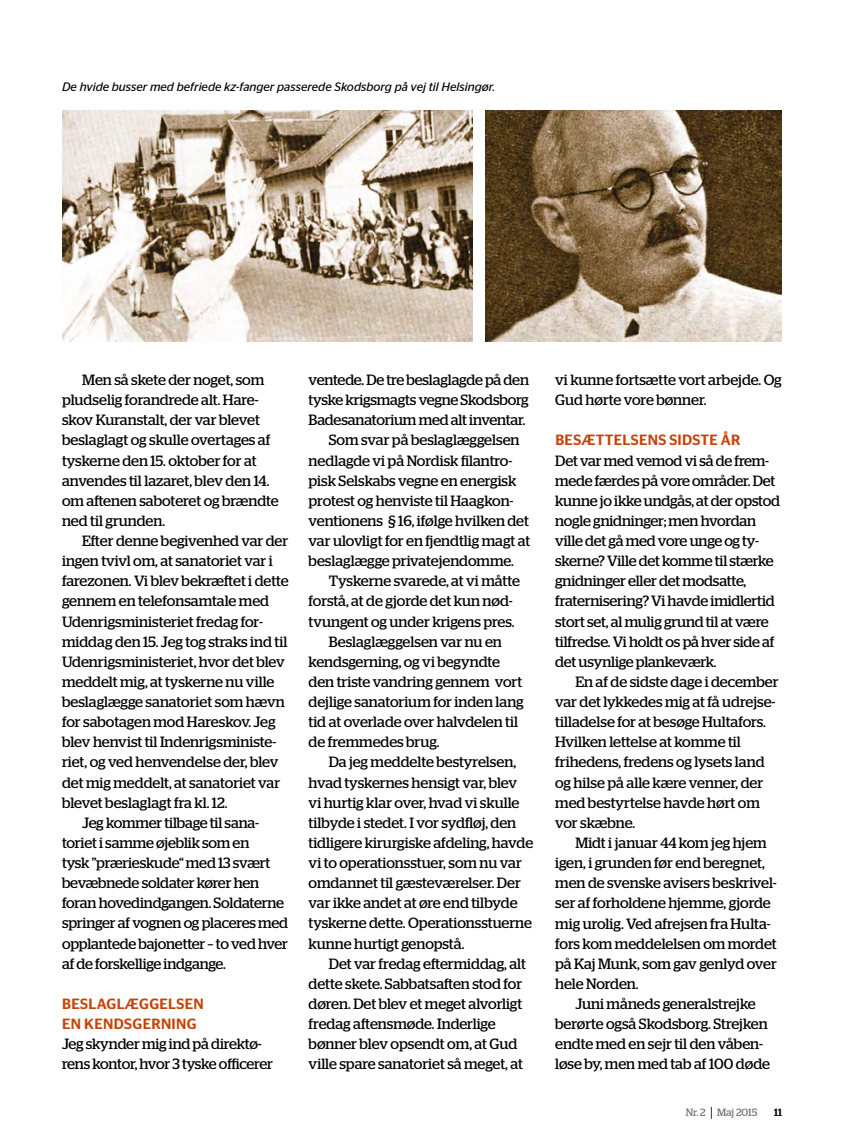
<style>
.page{position:relative;width:844px;height:1141px;background:#fff}
.page>*{position:absolute;margin:0;border:0;box-sizing:border-box;transform-origin:0 0}
.t1{font:14.88px/20.1px "Stag";letter-spacing:-.005em;color:#000}
.t2{font:500 14.88px/20.1px "Stag Sans";letter-spacing:.02em;color:#c54409}
.t3{font:italic 12.25px "Stag Sans";color:#000}
.t4{font:10.5px "Stag";color:#706f6f}
.t5{font:500 10.5px "Stag";color:#000}
</style>
<div class="page">
<svg style="left:710px;top:1107px;width:1px;height:12px"></svg>
<img style="left:62px;top:111px;width:410px;height:230px">
<img style="left:485px;top:111px;width:296px;height:230px">
<p class="t3" style="left:62px;top:80px;width:434px">De hvide busser med befriede kz-fanger passerede Skodsborg på vej til Helsingør.</p>
<p class="t1" style="left:62px;top:370px;width:218px;text-indent:20px">Men så skete der noget, som pludselig forandrede alt. Hare&shy;skov Kuranstalt, der var blevet beslaglagt og skulle overtages af tyskerne den 15. oktober for at anvendes til lazaret, blev den 14. om aftenen saboteret og brændte ned til grunden.</p>
<p class="t1" style="left:82px;top:531px;width:207px">Efter denne begivenhed var der</p>
<p class="t1" style="left:62px;top:551px;width:212px">ingen tvivl om, at sanatoriet var i</p>
<p class="t1" style="left:62px;top:571px;width:228px">farezonen. Vi blev bekræftet i dette</p>
<p class="t1" style="left:62px;top:591px;width:208px">gennem en telefonsamtale med</p>
<p class="t1" style="left:62px;top:611px;width:202px">Udenrigsministeriet fredag for-</p>
<p class="t1" style="left:62px;top:631px;width:227px">middag den 15. Jeg tog straks ind til</p>
<p class="t1" style="left:62px;top:651px;width:224px">Udenrigsministeriet, hvor det blev</p>
<p class="t1" style="left:62px;top:671px;width:214px">meddelt mig, at tyskerne nu ville</p>
<p class="t1" style="left:62px;top:692px;width:224px">beslaglægge sanatoriet som hævn</p>
<p class="t1" style="left:62px;top:712px;width:215px">for sabotagen mod Hareskov. Jeg</p>
<p class="t1" style="left:62px;top:732px;width:216px">blev henvist til Indenrigsministe-</p>
<p class="t1" style="left:62px;top:752px;width:218px">riet, og ved henvendelse der, blev</p>
<p class="t1" style="left:62px;top:772px;width:219px">det mig meddelt, at sanatoriet var</p>
<p class="t1" style="left:62px;top:792px;width:167px">blevet beslaglagt fra kl. 12.</p>
<p class="t1" style="left:82px;top:812px;width:178px">Jeg kommer tilbage til sana-</p>
<p class="t1" style="left:62px;top:832px;width:189px">toriet i samme øjeblik som en</p>
<p class="t1" style="left:62px;top:853px;width:210px">tysk ”prærieskude“ med 13 svært</p>
<p class="t1" style="left:62px;top:873px;width:198px">bevæbnede soldater kører hen</p>
<p class="t1" style="left:62px;top:893px;width:223px">foran hovedindgangen. Soldaterne</p>
<p class="t1" style="left:62px;top:913px;width:227px">springer af vognen og placeres med</p>
<p class="t1" style="left:62px;top:933px;width:227px">opplantede bajonetter – to ved hver</p>
<p class="t1" style="left:62px;top:953px;width:165px">af de forskellige indgange.</p>
<p class="t2" style="left:62px;top:994px;width:143px">BESLAGLÆGGELSEN<br>EN KENDSGERNING</p>
<p class="t1" style="left:62px;top:1034px;width:212px">Jeg skynder mig ind på direktø&shy;rens kontor, hvor 3 tyske officerer</p>
<p class="t1" style="left:308px;top:370px;width:222px">ventede. De tre beslaglagde på den</p>
<p class="t1" style="left:308px;top:390px;width:221px">tyske krigsmagts vegne Skodsborg</p>
<p class="t1" style="left:308px;top:410px;width:218px">Badesanatorium med alt inventar.</p>
<p class="t1" style="left:329px;top:430px;width:192px">Som svar på beslaglæggelsen</p>
<p class="t1" style="left:308px;top:450px;width:205px">nedlagde vi på Nordisk filantro-</p>
<p class="t1" style="left:308px;top:470px;width:209px">pisk Selskabs vegne en energisk</p>
<p class="t1" style="left:308px;top:490px;width:206px">protest og henviste til Haagkon-</p>
<p class="t1" style="left:308px;top:510px;width:222px">ventionens § 16, ifølge hvilken det</p>
<p class="t1" style="left:308px;top:531px;width:223px">var ulovligt for en fjendtlig magt at</p>
<p class="t1" style="left:308px;top:551px;width:207px">beslaglægge privatejendomme.</p>
<p class="t1" style="left:329px;top:571px;width:193px">Tyskerne svarede, at vi måtte</p>
<p class="t1" style="left:308px;top:591px;width:206px">forstå, at de gjorde det kun nød-</p>
<p class="t1" style="left:308px;top:611px;width:207px">tvungent og under krigens pres.</p>
<p class="t1" style="left:329px;top:631px;width:175px">Beslaglæggelsen var nu en</p>
<p class="t1" style="left:308px;top:651px;width:193px">kendsgerning, og vi begyndte</p>
<p class="t1" style="left:308px;top:671px;width:215px">den triste vandring gennem vort</p>
<p class="t1" style="left:308px;top:692px;width:216px">dejlige sanatorium for inden lang</p>
<p class="t1" style="left:308px;top:712px;width:211px">tid at overlade over halvdelen til</p>
<p class="t1" style="left:308px;top:732px;width:132px">de fremmedes brug.</p>
<p class="t1" style="left:329px;top:752px;width:189px">Da jeg meddelte bestyrelsen,</p>
<p class="t1" style="left:308px;top:772px;width:210px">hvad tyskernes hensigt var, blev</p>
<p class="t1" style="left:308px;top:792px;width:212px">vi hurtig klar over, hvad vi skulle</p>
<p class="t1" style="left:308px;top:812px;width:209px">tilbyde i stedet. I vor sydfløj, den</p>
<p class="t1" style="left:308px;top:832px;width:226px">tidligere kirurgiske afdeling, havde</p>
<p class="t1" style="left:308px;top:853px;width:215px">vi to operationsstuer, som nu var</p>
<p class="t1" style="left:308px;top:873px;width:214px">omdannet til gæsteværelser. Der</p>
<p class="t1" style="left:308px;top:893px;width:210px">var ikke andet at øre end tilbyde</p>
<p class="t1" style="left:308px;top:913px;width:225px">tyskerne dette. Operationsstuerne</p>
<p class="t1" style="left:308px;top:933px;width:157px">kunne hurtigt genopstå.</p>
<p class="t1" style="left:329px;top:953px;width:199px">Det var fredag eftermiddag, alt</p>
<p class="t1" style="left:308px;top:973px;width:215px">dette skete. Sabbatsaften stod for</p>
<p class="t1" style="left:308px;top:994px;width:215px">døren. Det blev et meget alvorligt</p>
<p class="t1" style="left:308px;top:1014px;width:188px">fredag aftensmøde. Inderlige</p>
<p class="t1" style="left:308px;top:1034px;width:210px">bønner blev opsendt om, at Gud</p>
<p class="t1" style="left:308px;top:1054px;width:216px">ville spare sanatoriet så meget, at</p>
<p class="t1" style="left:555px;top:370px;width:228px">vi kunne fortsætte vort arbejde. Og<br>Gud hørte vore bønner.</p>
<p class="t2" style="left:555px;top:430px;width:187px">BESÆTTELSENS SIDSTE ÅR</p>
<p class="t1" style="left:555px;top:450px;width:226px">Det var med vemod vi så de frem&shy;mede færdes på vore områder. Det kunne jo ikke undgås, at der opstod nogle gnidninger; men hvordan ville det gå med vore unge og ty&shy;skerne? Ville det komme til stærke gnidninger eller det modsatte, fraternisering? Vi havde imidlertid stort set, al mulig grund til at være tilfredse. Vi holdt os på hver side af det usynlige plankeværk.</p>
<p class="t1" style="left:555px;top:672px;width:225px;text-indent:20px">En af de sidste dage i december var det lykkedes mig at få udrejse&shy;tilladelse for at besøge Hultafors.<br>Hvilken lettelse at komme til frihedens, fredens og lysets land og hilse på alle kære venner, der med bestyrtelse havde hørt om vor skæbne.</p>
<p class="t1" style="left:555px;top:833px;width:223px;text-indent:20px">Midt i januar 44 kom jeg hjem igen, i grunden før end beregnet, men de svenske avisers beskrivel&shy;ser af forholdene hjemme, gjorde mig urolig. Ved afrejsen fra Hulta&shy;fors kom meddelelsen om mordet på Kaj Munk, som gav genlyd over hele Norden.</p>
<p class="t1" style="left:555px;top:994px;width:216px;text-align:center">Juni måneds generalstrejke berørte også Skodsborg. Strejken endte med en sejr til den våben&shy;løse by, men med tab af 100 døde</p>
<p class="t4" style="left:685px;top:1106px;width:73px">Nr. 2 Maj 2015</p>
<p class="t5" style="left:774px;top:1106px;width:9px">11</p>
</div>
